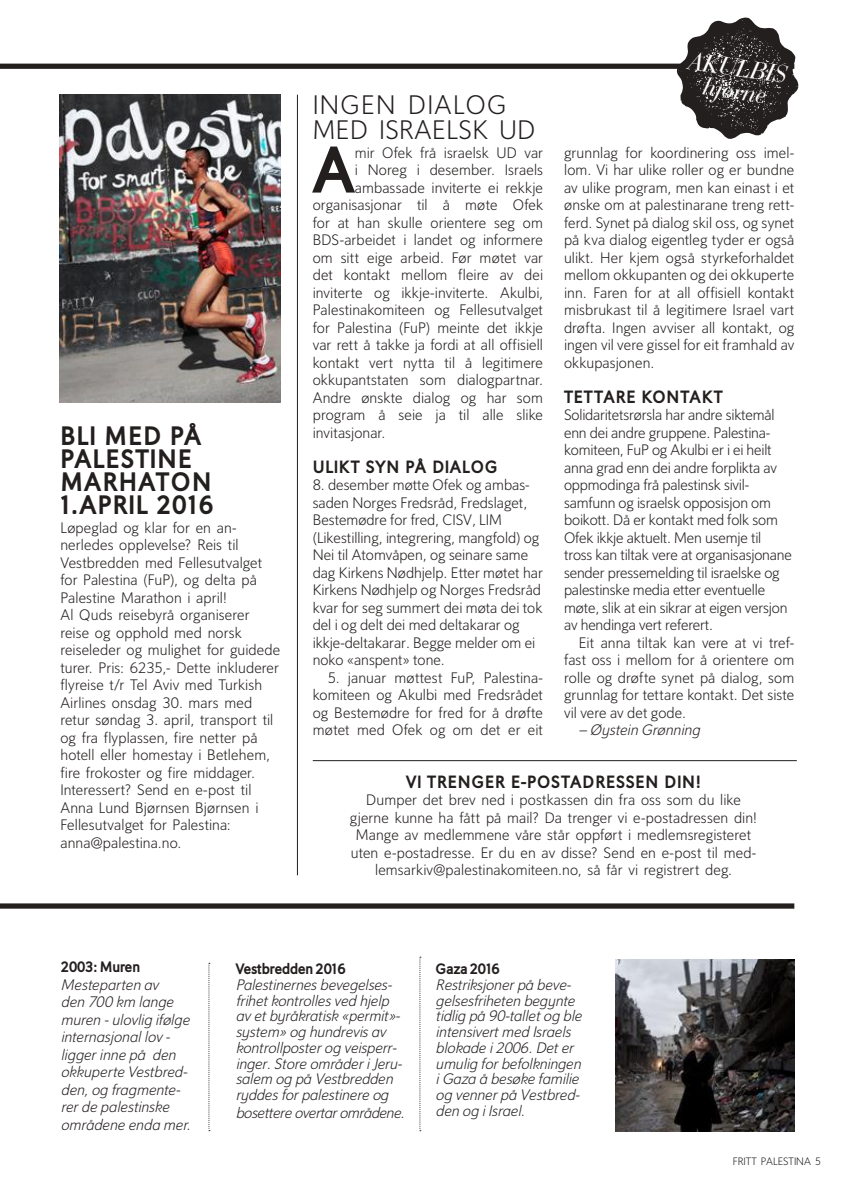
<style>
.page{position:relative;width:844px;height:1191px;background:#fff}
.page>*{position:absolute;margin:0;border:0;box-sizing:border-box;transform-origin:0 0}
.t1{font:900 64.23px "Oslo";color:#241f1f}
.t2{font:900 26.25px/22.8px "Oslo";letter-spacing:.05em;color:#241f1f}
.t3{font:300 26.25px/24.5px "Oslo";letter-spacing:.02em;color:#241f1f}
.t4{font:italic 24.5px/22.8px "Bauer Bodoni Std";color:#fff;text-align:center}
.t5{font:900 17.5px "Oslo";letter-spacing:.05em;color:#241f1f}
.t6{font:300 14.88px/17.5px "Oslo";letter-spacing:.005em;color:#241f1f}
.t7{font:italic 300 14.88px/15.8px "Oslo";color:#241f1f}
.t8{font:900 14.88px "Oslo";color:#241f1f}
.t9{font:italic 300 14.88px "Oslo";letter-spacing:-.02em;color:#241f1f}
.t10{font:300 10.5px "Oslo";color:#241f1f}
</style>
<div class="page">
<hr style="left:297px;top:95px;width:1px;height:780px;background:#241f1f">
<div style="left:0;top:64px;width:794px;height:5px;background:#241f1f"></div>
<div style="left:0;top:903px;width:794px;height:5px;background:#241f1f"></div>
<svg style="left:419px;top:956px;width:2px;height:175px"></svg>
<svg style="left:208px;top:963px;width:2px;height:168px"></svg>
<img style="left:615px;top:959px;width:179px;height:172px">
<hr style="left:313px;top:760px;width:483px;height:1px;background:#241f1f">
<img style="left:60px;top:95px;width:220px;height:307px">
<svg style="left:676px;top:18px;width:122px;height:121px"></svg>
<h2 class="t2" style="left:60px;top:425px;width:155px">BLI MED PÅ<br>PALESTINE<br>MARHATON<br>1.APRIL 2016</h2>
<p class="t6" style="left:60px;top:519px;width:221px">Løpeglad og klar for en an&shy;nerledes opplevelse? Reis til<br>Vestbredden med Fellesutvalget for Palestina (FuP), og delta på<br>Palestine Marathon i april!<br>Al Quds reisebyrå organiserer reise og opphold med norsk reiseleder og mulighet for guidede turer. Pris: 6235,- Dette inkluderer flyreise t/r Tel Aviv med Turkish<br>Airlines onsdag 30. mars med retur søndag 3. april, transport til og fra flyplassen, fire netter på hotell eller homestay i Betlehem, fire frokoster og fire middager.<br>Interessert? Send en e-post til<br>Anna Lund Bjørnsen Bjørnsen i<br>Fellesutvalget for Palestina: anna@palestina.no.</p>
<h3 class="t4" style="left:690px;top:50px;width:101px;rotate:8deg">AKULBIS hjørne</h3>
<h2 class="t3" style="left:313px;top:93px;width:224px">INGEN DIALOG<br>MED ISRAELSK UD</h2>
<h1 class="t1" style="left:313px;top:136px;width:44px">A</h1>
<p class="t6" style="left:355px;top:144px;width:190px">mir Ofek frå israelsk UD var</p>
<p class="t6" style="left:564px;top:144px;width:232px;text-align:justify">grunnlag for koordinering oss imel&shy;lom. Vi har ulike roller og er bundne av ulike program, men kan einast i et ønske om at palestinarane treng rett&shy;ferd. Synet på dialog skil oss, og synet på kva dialog eigentleg tyder er også ulikt. Her kjem også styrkeforhaldet mellom okkupanten og dei okkuperte inn. Faren for at all offisiell kontakt misbrukast til å legitimere Israel vart drøfta. Ingen avviser all kontakt, og ingen vil vere gissel for eit framhald av okkupasjonen.</p>
<p class="t5" style="left:564px;top:387px;width:160px">TETTARE KONTAKT</p>
<p class="t6" style="left:564px;top:406px;width:229px">Solidaritetsrørsla har andre siktemål enn dei andre gruppene. Palestina&shy;komiteen, FuP og Akulbi er i ei heilt anna grad enn dei andre forplikta av oppmodinga frå palestinsk sivil&shy;samfunn og israelsk opposisjon om boikott. Då er kontakt med folk som Ofek ikkje aktuelt. Men usemje til tross kan tiltak vere at organisasjonane sender pressemelding til israelske og palestinske media etter eventuelle møte, slik at ein sikrar at eigen versjon av hendinga vert referert.</p>
<p class="t6" style="left:564px;top:634px;width:232px;text-align:justify;text-indent:15px">Eit anna tiltak kan vere at vi tref&shy;fast oss i mellom for å orientere om rolle og drøfte synet på dialog, som grunnlag for tettare kontakt. Det siste vil vere av det gode.</p>
<p class="t7" style="left:578px;top:722px;width:122px">– Øystein Grønning</p>
<p class="t5" style="left:406px;top:772px;width:296px">VI TRENGER E-POSTADRESSEN DIN!</p>
<p class="t6" style="left:350px;top:791px;width:408px;text-align:center">Dumper det brev ned i postkassen din fra oss som du like gjerne kunne ha fått på mail? Da trenger vi e-postadressen din!<br>Mange av medlemmene våre står oppført i medlemsregisteret uten e-postadresse. Er du en av disse? Send en e-post til med&shy;lemsarkiv@palestinakomiteen.no, så får vi registrert deg.</p>
<p class="t6" style="left:355px;top:161px;width:190px">i Noreg i desember. Israels</p>
<p class="t6" style="left:355px;top:179px;width:190px">ambassade inviterte ei rekkje</p>
<p class="t6" style="left:313px;top:196px;width:232px">organisasjonar til å møte Ofek</p>
<p class="t6" style="left:313px;top:214px;width:232px">for at han skulle orientere seg om</p>
<p class="t6" style="left:313px;top:231px;width:232px">BDS-arbeidet i landet og informere</p>
<p class="t6" style="left:313px;top:249px;width:232px">om sitt eige arbeid. Før møtet var</p>
<p class="t6" style="left:313px;top:266px;width:232px">det kontakt mellom fleire av dei</p>
<p class="t6" style="left:313px;top:284px;width:232px">inviterte og ikkje-inviterte. Akulbi,</p>
<p class="t6" style="left:313px;top:301px;width:232px">Palestinakomiteen og Fellesutvalget</p>
<p class="t6" style="left:313px;top:319px;width:232px">for Palestina (FuP) meinte det ikkje</p>
<p class="t6" style="left:313px;top:336px;width:232px">var rett å takke ja fordi at all offisiell</p>
<p class="t6" style="left:313px;top:354px;width:232px">kontakt vert nytta til å legitimere</p>
<p class="t6" style="left:313px;top:371px;width:232px">okkupantstaten som dialogpartnar.</p>
<p class="t6" style="left:313px;top:389px;width:232px">Andre ønskte dialog og har som</p>
<p class="t6" style="left:313px;top:406px;width:232px">program å seie ja til alle slike</p>
<p class="t6" style="left:313px;top:424px;width:74px">invitasjonar.</p>
<p class="t5" style="left:313px;top:457px;width:186px">ULIKT SYN PÅ DIALOG</p>
<p class="t6" style="left:313px;top:476px;width:231px">8. desember møtte Ofek og ambas&shy;saden Norges Fredsråd, Fredslaget, Bestemødre for fred, CISV, LIM (Likestilling, integrering, mangfold) og Nei til Atomvåpen, og seinare same dag Kirkens Nødhjelp. Etter møtet har Kirkens Nødhjelp og Norges Fredsråd kvar for seg summert dei møta dei tok del i og delt dei med deltakarar og ikkje-deltakarar. Begge melder om ei noko «anspent» tone.</p>
<p class="t6" style="left:313px;top:669px;width:232px;text-align:justify;text-indent:15px">5. januar møttest FuP, Palestina&shy;komiteen og Akulbi med Fredsrådet og Bestemødre for fred for å drøfte møtet med Ofek og om det er eit</p>
<p class="t8" style="left:61px;top:959px;width:81px">2003: Muren</p>
<p class="t7" style="left:61px;top:976px;width:131px;line-height:17.5px">Mesteparten av<br>den 700 km lange muren - ulovlig ifølge internasjonal lov - ligger inne på den okkuperte Vestbred&shy;den, og fragmente&shy;rer de palestinske områdene enda mer.</p>
<p class="t8" style="left:236px;top:960px;width:111px">Vestbredden 2016</p>
<p class="t7" style="left:236px;top:977px;width:168px">Palestinernes bevegelses&shy;frihet kontrolles ved hjelp av et byråkratisk «permit»- system» og hundrevis av kontrollposter og veisperr&shy;inger. Store områder i Jeru&shy;salem og på Vestbredden ryddes for palestinere og</p>
<p class="t9" style="left:236px;top:1104px;width:170px">bosettere overtar områdene.</p>
<p class="t8" style="left:435px;top:960px;width:66px">Gaza 2016</p>
<p class="t7" style="left:435px;top:977px;width:147px">Restriksjoner på beve&shy;gelsesfriheten begynte tidlig på 90-tallet og ble intensivert med Israels blokade i 2006. Det er umulig for befolkningen i Gaza å besøke familie og venner på Vestbred&shy;den og i Israel.</p>
<p class="t10" style="left:732px;top:1155px;width:89px">FRITT PALESTINA 5</p>
</div>
